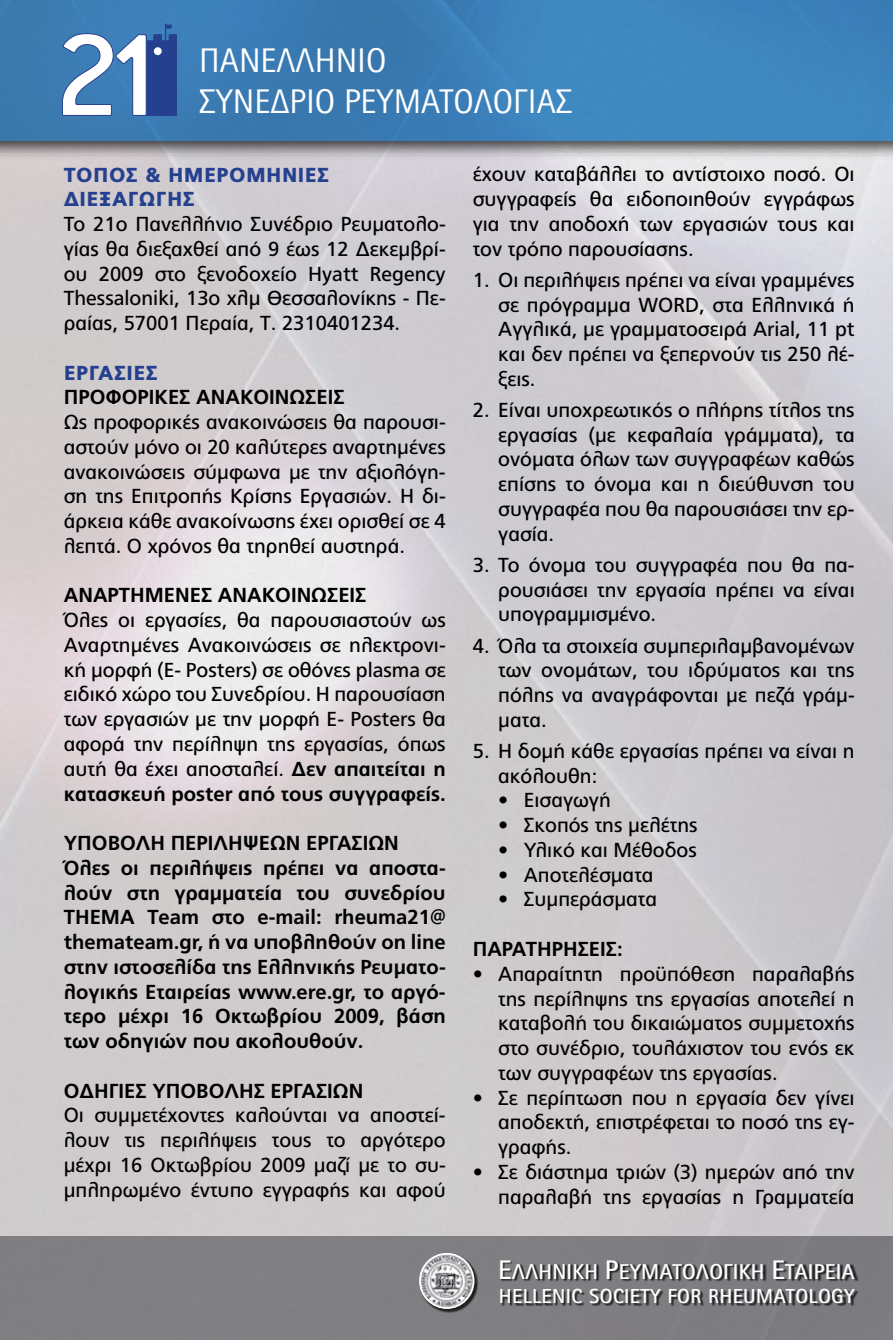
<style>
.page{position:relative;width:893px;height:1340px;background:#fff}
.page>*{position:absolute;margin:0;border:0;box-sizing:border-box;transform-origin:0 0}
.t1{font:34.43px/41.2px "Rotis Sans Hel";color:#fff}
.t2{font:700 21.6px "Rotis Sans Hel";letter-spacing:.01em;color:#fff}
.t3{font:700 20.47px "Rotis Sans Hel";letter-spacing:.02em;color:#fff}
.t4{font:20.25px/24.8px "PF Catalog";color:#000;text-align:justify}
.t5{font:700 20.25px/24.8px "PF Catalog";color:#000}
.t6{font:900 20.25px/24.8px "PF Catalog";letter-spacing:.02em;color:#25408f}
.t7{font:700 20.25px "PF Catalog";letter-spacing:.05em;color:#000}
.s1{font-weight:700}
.s2{font-size:27px}
</style>
<div class="page">
<div style="left:0;top:1236px;width:893px;height:103px;background:#807f82"></div>
<div style="left:0;top:0;width:893px;height:165px;background:#000;opacity:.75"></div>
<div style="left:0;top:0;width:893px;height:140px;background:linear-gradient(to right,#3a79b0,#3e88c1)"></div>
<div style="left:501px;top:1261px;width:392px;height:74px;background:#000;opacity:.75"></div>
<div style="left:420px;top:1253px;width:67px;height:68px;background:#000;opacity:.75"></div>
<img style="left:420px;top:1253px;width:54px;height:54px;border-radius:27px">
<div style="left:419px;top:1252px;width:55px;height:56px;border:2px solid #fff;border-radius:50%"></div>
<div style="left:154px;top:35px;width:7px;height:6px;background:#25408f"></div>
<div style="left:154px;top:35px;width:8px;height:6px;border:1px solid #25408f"></div>
<div style="left:169px;top:35px;width:8px;height:6px;background:#25408f"></div>
<div style="left:169px;top:35px;width:8px;height:6px;border:1px solid #25408f"></div>
<svg style="left:165px;top:24px;width:6px;height:17px"></svg>
<div style="left:140px;top:41px;width:37px;height:74px;background:#25408f"></div>
<div style="left:140px;top:41px;width:37px;height:75px;border:1px solid #25408f"></div>
<svg style="left:62px;top:33px;width:85px;height:83px"></svg>
<div style="left:154px;top:47px;width:8px;height:8px;background:#fff;border-radius:50%"></div>
<h1 class="t1" style="left:199px;top:39px;width:344px">ΠΑΝΕΛΛΗΝΙΟ<br>ΣΥΝΕΔΡΙΟ Ρευματολο γίας</h1>
<p class="t6" style="left:64px;top:162px;width:267px">ΤΟΠΟΣ &amp; ΗΜΕΡΟΜΗΝΙΕΣ<br>ΔΙΕΞΑΓΩΓΗΣ</p>
<p class="t4" style="left:64px;top:212px;width:383px">Το 21ο Πανελλήνιο Συνέδριο Ρευματολο&shy;γίας θα διεξαχθεί από 9 έως 12 Δεκεμβρί&shy;ου 2009 στο ξενοδοχείο Hyatt Regency Thessaloniki, 13o χλμ Θεσσαλονίκης - Πε&shy;ραίας, 57001 Περαία, Τ. 2310401234.</p>
<p class="t6" style="left:64px;top:360px;width:96px">ΕΡΓΑΣΙΕΣ</p>
<p class="t5" style="left:64px;top:385px;width:282px">Προφορικές Ανακοινώσε ις</p>
<p class="t4" style="left:64px;top:410px;width:383px">Ως προφορικές ανακοινώσεις θα παρουσι&shy;αστούν μόνο οι 20 καλύτερες αναρτημένες ανακοινώσεις σύμφωνα με την αξιολόγη&shy;ση της Επιτροπής Κρίσης Εργασιών. Η δι&shy;άρκεια κάθε ανακοίνωσης έχει ορισθεί σε 4 λεπτά. Ο χρόνος θα τηρηθεί αυστηρά.</p>
<p class="t5" style="left:64px;top:583px;width:304px">Αναρτημένες Ανακοινώσε ις</p>
<p class="t4" style="left:64px;top:608px;width:383px">Όλες οι εργασίες, θα παρουσιαστούν ως Αναρτημένες Ανακοινώσεις σε ηλεκτρονι&shy;κή μορφή (E- Posters) σε οθόνες plasma σε ειδικό χώρο του Συνεδρίου. Η παρουσίαση των εργασιών με την μορφή Ε- Posters θα αφορά την περίληψη της εργασίας, όπως αυτή θα έχει αποσταλεί. <span class="s1">Δεν απαιτείται η κατασκευή poster από τους συγγραφείς.</span></p>
<p class="t5" style="left:64px;top:830px;width:383px">Υποβολή Περιλή ψεων Εργασιών<br>Όλες οι περιλήψεις πρέπει να αποστα&shy;λούν στη γραμματεία του συνεδρίου<br>ΤΗΕΜ</p>
<p class="t5" style="left:64px;top:905px;width:383px;text-align:justify;text-indent:56px">Α Τeam στο e-mail: rheuma21@ themateam.gr, ή να υποβληθούν on line στην ιστοσελίδα της Ελληνικής Ρευματο&shy;λογικής Εταιρείας www.ere.gr, το αργό&shy;τερο μέχρι 16 Οκτωβρίου 2009, βάση των οδηγιών που ακολουθούν.</p>
<p class="t5" style="left:64px;top:1078px;width:301px">Οδηγίες Υποβολής Εργασιών</p>
<p class="t4" style="left:64px;top:1103px;width:383px">Οι συμμετέχοντες καλούνται να αποστεί&shy;λουν τις περιλήψεις τους το αργότερο μέχρι 16 Οκτωβρίου 2009 μαζί με το συ&shy;μπληρωμένο έντυπο εγγραφής και αφού</p>
<p class="t4" style="left:473px;top:162px;width:383px">έχουν καταβάλλει το αντίστοιχο ποσό. Οι συγγραφείς θα ειδοποιηθούν εγγράφως για την αποδοχή των εργασιών τους και τον τρόπο παρουσίασης.</p>
<p class="t4" style="left:498px;top:267px;width:358px;text-indent:-26px">1. Οι περιλήψεις πρέπει να είναι γραμμένες σε πρόγραμμα WORD, στα Ελληνικά ή Αγγλικά, με γραμματοσειρά Arial, 11 pt και δεν πρέπει να ξεπερνούν τις 250 λέ&shy;ξεις.</p>
<p class="t4" style="left:498px;top:398px;width:358px;text-indent:-26px">2. Είναι υποχρεωτικός ο πλήρης τίτλος της εργασίας (με κεφαλαία γράμματα), τα ονόματα όλων των συγγραφέων καθώς επίσης το όνομα και η διεύθυνση του συγγραφέα που θα παρουσιάσει την ερ&shy;γασία.</p>
<p class="t4" style="left:498px;top:552px;width:358px;text-indent:-26px">3. Το όνομα του συγγραφέα που θα πα&shy;ρουσιάσει την εργασία πρέπει να είναι υπογραμμισμένο.</p>
<p class="t4" style="left:498px;top:633px;width:358px;text-indent:-26px">4. Όλα τα στοιχεία συμπεριλαμβανομένων των ονομάτων, του ιδρύματος και της πόλης να αναγράφονται με πεζά γράμ&shy;ματα.</p>
<p class="t4" style="left:498px;top:738px;width:358px;text-indent:-26px">5. Η δομή κάθε εργασίας πρέπει να είναι η ακόλουθη:</p>
<p class="t4" style="left:498px;top:788px;width:114px">• Εισαγωγή</p>
<p class="t4" style="left:498px;top:813px;width:201px">• Σκοπός της μελέτης</p>
<p class="t4" style="left:498px;top:837px;width:200px">• Υλικό και Μέθοδος</p>
<p class="t4" style="left:498px;top:862px;width:157px">• Αποτελέσματα</p>
<p class="t4" style="left:498px;top:887px;width:160px">• Συμπεράσματα</p>
<p class="t7" style="left:473px;top:937px;width:103px">Παρατηρήσε</p>
<p class="t5" style="left:600px;top:936px;width:24px">ις:</p>
<p class="t4" style="left:498px;top:961px;width:358px;text-indent:-26px">• Απαραίτητη προϋπόθεση παραλαβής της περίληψης της εργασίας αποτελεί η καταβολή του δικαιώματος συμμετοχής στο συνέδριο, τουλάχιστον του ενός εκ των συγγραφέων της εργασίας.</p>
<p class="t4" style="left:498px;top:1085px;width:358px;text-indent:-25px">• Σε περίπτωση που η εργασία δεν γίνει αποδεκτή, επιστρέφεται το ποσό της εγ&shy;γραφής.</p>
<p class="t4" style="left:473px;top:1159px;width:383px;text-align:right">• Σε διάστημα τριών (3) ημερών από την παραλαβή της εργασίας η Γραμματεία</p>
<p class="t2" style="left:498px;top:1258px;width:358px"><span class="s2">E</span>ΛΛΗΝΙΚΗ <span class="s2">Ρ</span>ΕΥΜΑΤΟΛΟΓΙΚΗ <span class="s2">E</span>TAIΡΕΙΑ</p>
<p class="t3" style="left:499px;top:1283px;width:357px">ΗΕLLENIC SOCIETY FOR RHEUMATOLOGY</p>
</div>
